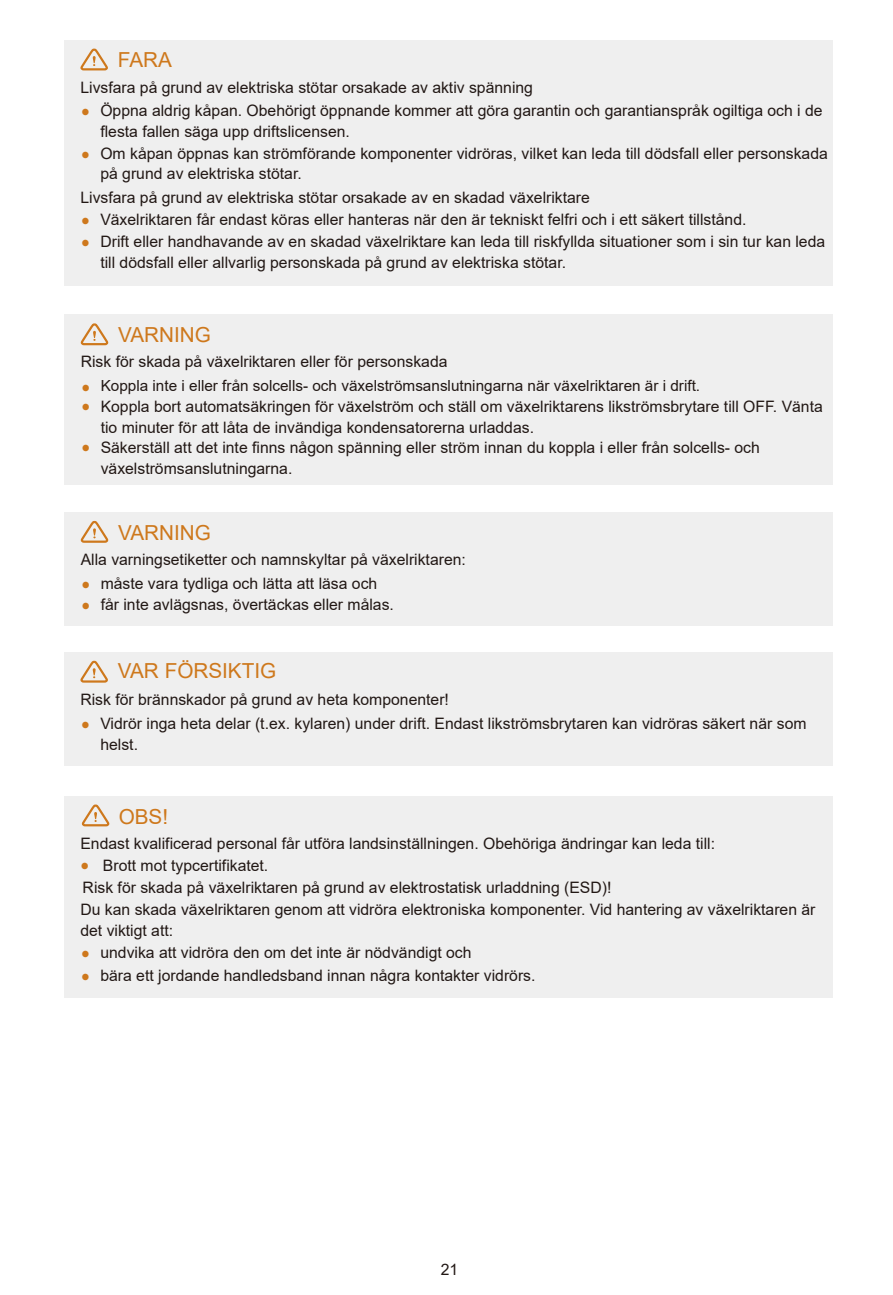
<style>
.page{position:relative;width:893px;height:1295px;background:#fff}
.page>*{position:absolute;margin:0;border:0;box-sizing:border-box;transform-origin:0 0}
.t1{font:21.82px "Wingdings";color:#ce781c}
.t2{font:20.7px "Arial";color:#ce781c}
.t3{font:15.75px/20.7px "Arial";color:#221815}
.t4{font:15.3px "Arial";color:#221815}
.s1{color:#ce781c}
</style>
<div class="page">
<div style="left:64px;top:314px;width:769px;height:171px;background:#efefef"></div>
<svg style="left:80px;top:323px;width:29px;height:23px"></svg>
<div style="left:64px;top:512px;width:769px;height:113px;background:#efefef"></div>
<svg style="left:80px;top:520px;width:29px;height:23px"></svg>
<div style="left:64px;top:652px;width:768px;height:113px;background:#efefef"></div>
<svg style="left:80px;top:660px;width:28px;height:23px"></svg>
<div style="left:64px;top:796px;width:768px;height:201px;background:#efefef"></div>
<svg style="left:81px;top:804px;width:29px;height:23px"></svg>
<div style="left:64px;top:40px;width:768px;height:245px;background:#efefef"></div>
<svg style="left:80px;top:48px;width:28px;height:23px"></svg>
<h2 class="t2" style="left:118px;top:46px;width:56px">FARA</h2>
<p class="t3" style="left:80px;top:77px;width:454px">Livsfara på grund av elektriska stötar orsakade av aktiv spänning</p>
<h1 class="t1" style="left:80px;top:100px;width:12px">•</h1>
<h1 class="t1" style="left:80px;top:143px;width:12px">•</h1>
<p class="t3" style="left:100px;top:100px;width:724px">Öppna aldrig kåpan. Obehörigt öppnande kommer att göra garantin och garantianspråk ogiltiga och i de flesta fallen säga upp driftslicensen.</p>
<p class="t3" style="left:100px;top:143px;width:729px">Om kåpan öppnas kan strömförande komponenter vidröras, vilket kan leda till dödsfall eller personskada på grund av elektriska stötar.</p>
<p class="t3" style="left:80px;top:187px;width:511px">Livsfara på grund av elektriska stötar orsakade av en skadad växelriktare</p>
<p class="t3" style="left:100px;top:208px;width:726px;line-height:22.5px;text-indent:-20px"><span class="s1">•</span> Växelriktaren får endast köras eller hanteras när den är tekniskt felfri och i ett säkert tillstånd.<br>Drift eller handhavande av en skadad växelriktare kan leda till riskfyllda situationer som i sin tur kan leda</p>
<p class="t3" style="left:100px;top:252px;width:467px">till dödsfall eller allvarlig personskada på grund av elektriska stötar.</p>
<h1 class="t1" style="left:80px;top:232px;width:12px">•</h1>
<h2 class="t2" style="left:118px;top:321px;width:94px">VARNING</h2>
<p class="t3" style="left:81px;top:351px;width:368px">Risk för skada på växelriktaren eller för personskada</p>
<p class="t4" style="left:101px;top:375px;width:601px">Koppla inte i eller från solcells- och växelströmsanslutningarna när växelriktaren är i drift.</p>
<p class="t3" style="left:101px;top:396px;width:724px">Koppla bort automatsäkringen för växelström och ställ om växelriktarens likströmsbrytare till OFF. Vänta tio minuter för att låta de invändiga kondensatorerna urladdas.<br>Säkerställ att det inte finns någon spänning eller ström innan du koppla i eller från solcells- och växelströmsanslutningarna.</p>
<h1 class="t1" style="left:81px;top:437px;width:12px">•</h1>
<h2 class="t2" style="left:118px;top:518px;width:94px">VARNING</h2>
<p class="t3" style="left:81px;top:549px;width:387px">Alla varningsetiketter och namnskyltar på växelriktaren:</p>
<p class="t3" style="left:81px;top:573px;width:298px"><span class="s1">•</span> måste vara tydliga och lätta att läsa och</p>
<p class="t3" style="left:81px;top:594px;width:315px"><span class="s1">•</span> får inte avlägsnas, övertäckas eller målas.</p>
<h2 class="t2" style="left:118px;top:657px;width:160px">VAR FÖRSIKTIG</h2>
<p class="t3" style="left:100px;top:687px;width:708px;line-height:24.3px;text-indent:-20px">Risk för brännskador på grund av heta komponenter!<br>Vidrör inga heta delar (t.ex. kylaren) under drift. Endast likströmsbrytaren kan vidröras säkert när som</p>
<p class="t3" style="left:100px;top:734px;width:39px">helst.</p>
<h1 class="t1" style="left:80px;top:713px;width:12px">•</h1>
<h2 class="t2" style="left:119px;top:802px;width:51px">OBS!</h2>
<p class="t3" style="left:80px;top:833px;width:636px">Endast kvalificerad personal får utföra landsinställningen. Obehöriga ändringar kan leda till:</p>
<p class="t3" style="left:103px;top:855px;width:167px">Brott mot typcertifikatet.</p>
<p class="t3" style="left:83px;top:877px;width:530px">Risk för skada på växelriktaren på grund av elektrostatisk urladdning (ESD)!</p>
<p class="t3" style="left:80px;top:899px;width:737px">Du kan skada växelriktaren genom att vidröra elektroniska komponenter. Vid hantering av växelriktaren är</p>
<p class="t3" style="left:80px;top:920px;width:94px">det viktigt att:</p>
<p class="t3" style="left:80px;top:942px;width:393px"><span class="s1">•</span> undvika att vidröra den om det inte är nödvändigt och</p>
<h1 class="t1" style="left:80px;top:854px;width:12px">•</h1>
<p class="t3" style="left:80px;top:965px;width:457px"><span class="s1">•</span> bära ett jordande handledsband innan några kontakter vidrörs.</p>
<p class="t3" style="left:441px;top:1259px;width:19px">21</p>
</div>
